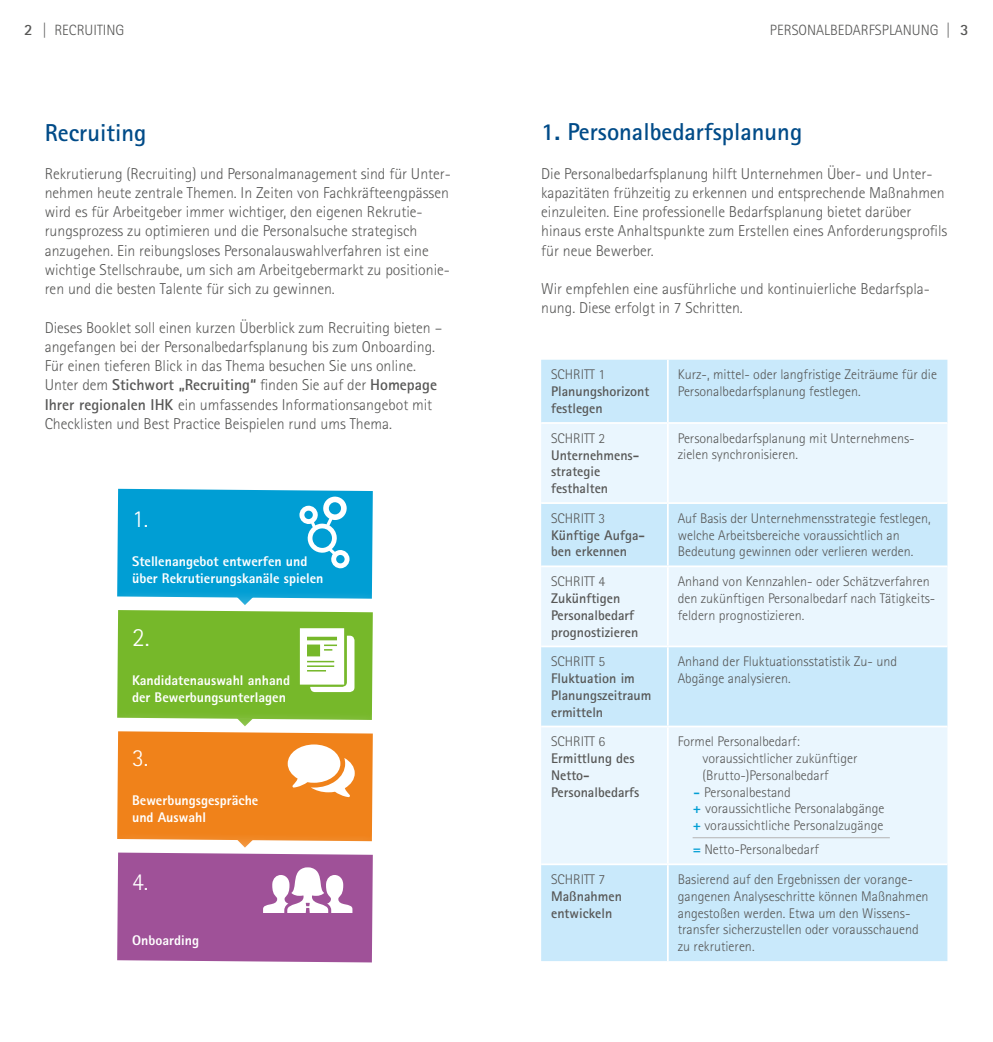
<style>
.page{position:relative;width:993px;height:1042px;background:#fff}
.page>*{position:absolute;margin:0;border:0;box-sizing:border-box;transform-origin:0 0}
.Tabellen_inhalt{font:300 26.25px "Rotis Sans Serif Std";color:#fff}
.Head_2{font:700 24.5px "Rotis Sans Serif Std";color:#004b88}
.Headline{font:700 24.5px "Rotis Sans Serif Std";color:#004b88}
.Tabellen_inhalt-2{font:300 24.5px "Rotis Sans Serif Std";color:#fff}
.Fließtext{font:300 15.75px/19.2px "Rotis Sans Serif Std";color:#575756}
.t1{font:300 14.88px "Rotis Sans Serif Std";color:#575756}
.Tabellen_inhalt-3{font:300 14px/16.8px "Rotis Sans Serif Std";color:#575756}
.Tabellen_inhalt-4{font:700 14px/16.8px "Rotis Sans Serif Std";color:#575756}
.Tabellen_inhalt-5{font:800 14px/16.8px "Rotis Sans Serif Std";color:#fff}
.Fliesstext{font:700 14px/16.8px "Rotis Sans Serif Std";color:#575756}
.Fliesstext-2{font:300 14px "Rotis Sans Serif Std";color:#575756}
.s1{font-weight:700;font-size:15.75px}
.s2{font-weight:700}
.s3{font-weight:700;color:#009ed4}
</style>
<div class="page">
<div style="left:541px;top:360px;width:406px;height:601px;background:#c9e9fb"></div>
<div style="left:541px;top:424px;width:406px;height:439px;background:#eaf6fe"></div>
<div style="left:541px;top:504px;width:406px;height:221px;background:#c9e9fb"></div>
<div style="left:541px;top:567px;width:406px;height:78px;background:#eaf6fe"></div>
<hr style="left:666px;top:360px;width:2px;height:62px;background:#fff">
<hr style="left:541px;top:422px;width:126px;height:2px;background:#fff">
<hr style="left:667px;top:422px;width:280px;height:2px;background:#fff">
<hr style="left:666px;top:424px;width:2px;height:78px;background:#fff">
<hr style="left:541px;top:502px;width:126px;height:2px;background:#fff">
<hr style="left:667px;top:502px;width:280px;height:2px;background:#fff">
<hr style="left:666px;top:504px;width:2px;height:61px;background:#fff">
<hr style="left:541px;top:565px;width:126px;height:2px;background:#fff">
<hr style="left:667px;top:565px;width:280px;height:2px;background:#fff">
<hr style="left:666px;top:567px;width:2px;height:78px;background:#fff">
<hr style="left:541px;top:645px;width:126px;height:2px;background:#fff">
<hr style="left:667px;top:645px;width:280px;height:2px;background:#fff">
<hr style="left:666px;top:647px;width:2px;height:78px;background:#fff">
<hr style="left:541px;top:725px;width:126px;height:2px;background:#fff">
<hr style="left:667px;top:725px;width:280px;height:2px;background:#fff">
<hr style="left:666px;top:727px;width:2px;height:136px;background:#fff">
<hr style="left:541px;top:863px;width:126px;height:2px;background:#fff">
<hr style="left:667px;top:863px;width:280px;height:2px;background:#fff">
<hr style="left:666px;top:865px;width:2px;height:96px;background:#fff">
<div style="left:676px;top:815px;width:230px;height:46px;background:#eaf6fe"></div>
<hr style="left:692px;top:837px;width:197px;height:1px;background:#b3b2b2">
<svg style="left:117px;top:489px;width:256px;height:473px;background:#949d85"></svg>
<p class="t1" style="left:24px;top:22px;width:101px"><span class="s1">2</span> | Recruiting</p>
<p class="t1" style="left:769px;top:22px;width:200px">Personalbedar fsplanung | <span class="s1">3</span></p>
<p class="Headline" style="left:45px;top:117px;width:103px">Recruiting</p>
<p class="Fließtext" style="left:45px;top:164px;width:407px">Rekrutierung (Recruiting) und Personalmanagement sind für U nter&shy;nehmen heute zentrale Themen. I n Zeiten von Fachkräfteengpässen wird es für Arbeitgeber immer wichtiger, den eigenen Rekrutie&shy;rungsprozess zu optimieren und die Personalsuche strategisch anzugehen. Ein reibungsloses Personalauswahlverfahren ist eine wichtige Stellschraube, um sich am Arbeitgebermarkt zu positionie&shy;ren und die besten Talente für sich zu gewinnen.</p>
<p class="Fließtext" style="left:45px;top:318px;width:399px">Dieses Booklet soll einen kurzen Überblick zum Recruiting bieten – angefangen bei der Personalbedarfsplanung bis zum Onboarding.<br>Für einen tieferen Blick in das Thema besuchen Sie uns online.<br>U nter dem <span class="s2">Stichwort „Recruiting“</span> finden Sie auf der <span class="s2">Homepage Ihrer regionalen IHK</span> ein umfassendes I nformationsangebot mit Checklisten und Best Practice Beispielen rund ums Thema.</p>
<p class="Tabellen_inhalt-2" style="left:132px;top:505px;width:18px">1.</p>
<p class="Tabellen_inhalt-5" style="left:132px;top:552px;width:193px">Stellenangebot entwerfen und über Rekrutierungskanäle spielen</p>
<p class="Tabellen_inhalt" style="left:132px;top:622px;width:19px">2.</p>
<p class="Tabellen_inhalt-5" style="left:132px;top:671px;width:159px">Kandidatenauswahl anhand der Bewerbungsunterlagen</p>
<p class="Tabellen_inhalt-2" style="left:132px;top:744px;width:18px">3.</p>
<p class="Tabellen_inhalt-5" style="left:132px;top:792px;width:128px">Bewerbungsgespräche und Auswahl</p>
<p class="Tabellen_inhalt-2" style="left:132px;top:867px;width:18px">4.</p>
<p class="Tabellen_inhalt-5" style="left:132px;top:931px;width:68px">Onboarding</p>
<p class="Head_2" style="left:541px;top:116px;width:262px">1. Personalbedarfsplanung</p>
<p class="Fließtext" style="left:541px;top:164px;width:407px">Die Personalbedarfsplanung hilft U nternehmen Über- und U nter&shy;kapazitäten frühzeitig zu erkennen und entsprechende Maßnahmen einzuleiten. Eine professionelle Bedarfsplanung bietet darüber hinaus erste Anhaltspunkte zum Erstellen eines Anforderungsprofils für neue Bewerber.</p>
<p class="Fließtext" style="left:541px;top:279px;width:390px">Wir empfehlen eine ausführliche und kontinuierliche Bedarfspla&shy;nung. Diese erfolgt in 7 Schritten.</p>
<p class="Fliesstext-2" style="left:551px;top:367px;width:55px">SCHRITT 1</p>
<p class="Fliesstext" style="left:551px;top:383px;width:100px">Planungshorizont festlegen</p>
<p class="Tabellen_inhalt-3" style="left:551px;top:430px;width:55px">SCHRITT 2</p>
<p class="Tabellen_inhalt-4" style="left:551px;top:446px;width:90px">Unternehmens&shy;strategie festhalten</p>
<p class="Tabellen_inhalt-3" style="left:551px;top:510px;width:55px">SCHRITT 3</p>
<p class="Tabellen_inhalt-4" style="left:551px;top:526px;width:95px">Künftige Aufga&shy;ben erkennen</p>
<p class="Tabellen_inhalt-3" style="left:551px;top:573px;width:55px">SCHRITT 4</p>
<p class="Tabellen_inhalt-4" style="left:551px;top:589px;width:89px">Zukünftigen<br>Personalbedarf prognostizieren</p>
<p class="Tabellen_inhalt-3" style="left:551px;top:653px;width:55px">SCHRITT 5</p>
<p class="Tabellen_inhalt-4" style="left:551px;top:670px;width:102px">Fluktuation im<br>Planungszeitraum ermitteln</p>
<p class="Tabellen_inhalt-3" style="left:551px;top:733px;width:55px">SCHRITT 6</p>
<p class="Tabellen_inhalt-4" style="left:551px;top:750px;width:90px">Ermittlung des<br>Netto-<br>Personalbedarfs</p>
<p class="Tabellen_inhalt-3" style="left:551px;top:871px;width:55px">SCHRITT 7</p>
<p class="Tabellen_inhalt-4" style="left:551px;top:887px;width:72px">Maßnahmen entwickeln</p>
<p class="Tabellen_inhalt-3" style="left:677px;top:366px;width:260px">Kurz-, mittel- oder langfristige Zeiträume für die<br>Personalbedarfsplanung festlegen.</p>
<p class="Tabellen_inhalt-3" style="left:677px;top:430px;width:238px">Personalbedarfsplanung mit U nternehmens&shy;zielen synchronisieren.</p>
<p class="Tabellen_inhalt-3" style="left:677px;top:510px;width:254px">Auf Basis der U nternehmensstrategie festlegen, welche Arbeitsbereiche voraussichtlich an<br>Bedeutung gewinnen oder verlieren werden.</p>
<p class="Tabellen_inhalt-3" style="left:677px;top:573px;width:259px">Anhand von Kennzahlen- oder Schätzverfahren den zukünftigen Personalbedarf nach Tätigkeits&shy;feldern prognostizieren.</p>
<p class="Tabellen_inhalt-3" style="left:677px;top:653px;width:221px">Anhand der Fluktuationsstatistik Zu- und<br>Abgänge analysieren.</p>
<p class="Tabellen_inhalt-3" style="left:677px;top:733px;width:124px">Formel Personalbedarf:</p>
<p class="Tabellen_inhalt-3" style="left:702px;top:750px;width:156px">voraussichtlicher zukünftiger</p>
<p class="Tabellen_inhalt-3" style="left:702px;top:767px;width:128px">(Brutto-)Personalbedarf</p>
<p class="Tabellen_inhalt-3" style="left:693px;top:783px;width:99px"><span class="s3">-</span> Personalbestand</p>
<p class="Tabellen_inhalt-3" style="left:692px;top:800px;width:193px"><span class="s3">+</span> voraussichtliche Personalabgänge</p>
<p class="Tabellen_inhalt-3" style="left:692px;top:817px;width:192px"><span class="s3">+</span> voraussichtliche Personalzugänge</p>
<p class="Tabellen_inhalt-3" style="left:692px;top:841px;width:128px"><span class="s3">=</span> Netto-Personalbedarf</p>
<p class="Tabellen_inhalt-3" style="left:677px;top:871px;width:252px">Basierend auf den Ergebnissen der vorange&shy;gangenen Analyseschritte können Maßnahmen angestoßen werden. Etwa um den Wissens&shy;transfer sicherzustellen oder vorausschauend zu rekrutieren.</p>
</div>
